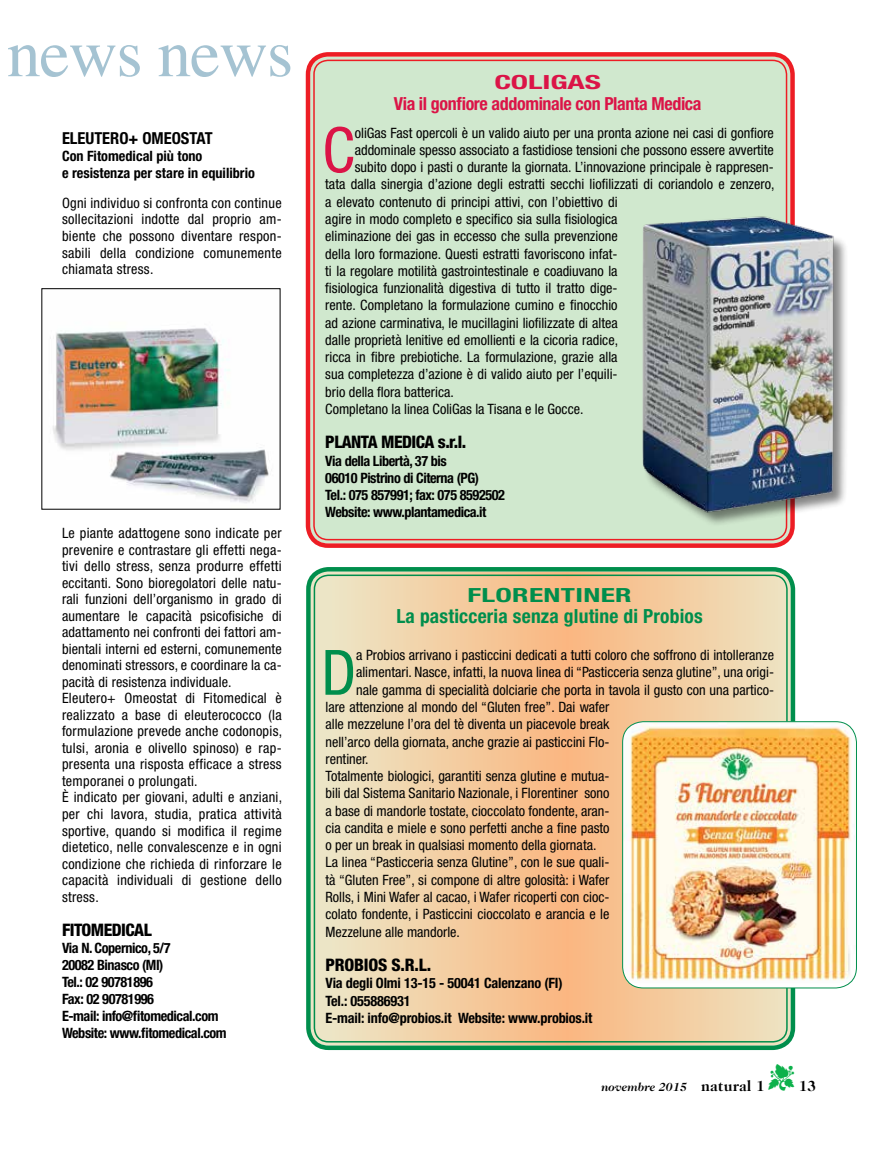
<style>
.page{position:relative;width:893px;height:1149px;background:#fff}
.page>*{position:absolute;margin:0;border:0;box-sizing:border-box;transform-origin:0 0}
.t1{font:67.5px "Times";letter-spacing:-.015em;color:#a5c3d2}
.t2{font:condensed 62.55px "Helvetica Neue LT Std";color:#008e4c}
.t3{font:condensed 62.55px "Helvetica Neue LT Std";color:#db1447}
.t4{font:700 condensed 19.5px/21px "Helvetica Neue LT Std";letter-spacing:.01em;color:#008e4c;text-align:center;scale:1.52 1}
.t5{font:700 condensed 19.5px "Helvetica Neue LT Std";letter-spacing:-.005em;color:#db1447;scale:1.6 1}
.t6{font:700 condensed 18px "Helvetica Neue LT Std";letter-spacing:-.02em;color:#db1447}
.t7{font:800 condensed 17.25px "Helvetica Neue LT Std";letter-spacing:-.03em;color:#000}
.t8{font:800 condensed 17.25px "Helvetica Neue LT Std";letter-spacing:-.01em;color:#000}
.t9{font:700 condensed 16.5px "Helvetica Neue LT Std";color:#000}
.t10{font:700 15px "Caslon 224 IT Cby BT";color:#000}
.t11{font:condensed 14.25px/16.5px "Helvetica Neue LT Std";color:#000;text-align:justify}
.t12{font:condensed 14.25px/16.5px "Helvetica Neue LT Std";letter-spacing:.02em;color:#000}
.t13{font:700 condensed 14.25px/17.1px "Helvetica Neue LT Std";letter-spacing:-.03em;color:#000}
.t14{font:700 condensed 14.25px/17.2px "Helvetica Neue LT Std";letter-spacing:-.01em;color:#000}
.t15{font:700 condensed 14.25px/17.1px "Helvetica Neue LT Std";color:#000}
.t16{font:italic 700 12px "Caslon 224 IT Cby BT";color:#000}
.s1{color:#0db14b}
.s2{font-style:normal;font-size:15px}
</style>
<div class="page">
<div style="left:310px;top:57px;width:480px;height:486px;background:#d0e8ce;border-radius:18px"></div>
<div style="left:306px;top:52px;width:489px;height:495px;border:4px solid #ed1d24;border-radius:20px"></div>
<div style="left:313px;top:60px;width:474px;height:480px;border:2px solid #ed1d24;border-radius:14px"></div>
<svg style="left:311px;top:572px;width:480px;height:473px;background:#f3cca1"></svg>
<div style="left:306px;top:567px;width:489px;height:482px;border:4px solid #008e4c;border-radius:20px"></div>
<div style="left:314px;top:574px;width:474px;height:468px;border:2px solid #008e4c;border-radius:14px"></div>
<img style="left:623px;top:721px;width:233px;height:261px">
<div style="left:622px;top:721px;width:235px;height:267px;border:1px solid #008e4c;border-radius:21px"></div>
<div style="left:644px;top:218px;width:205px;height:309px;background:#000;opacity:.48"></div>
<img style="left:642px;top:209px;width:207px;height:309px">
<img style="left:53px;top:328px;width:216px;height:175px">
<h1 class="t1" style="left:7px;top:-10px;width:288px">news news</h1>
<p class="t9" style="left:62px;top:128px;width:152px">ELEUTERO+ OMEOSTAT</p>
<p class="t15" style="left:62px;top:147px;width:194px">Con Fitomedical più tono<br>e resistenza per stare in equilibrio</p>
<p class="t11" style="left:62px;top:194px;width:221px">Ogni individuo si confronta con continue sollecitazioni indotte dal proprio am&shy;biente che possono diventare respon&shy;sabili della condizione comunemente chiamata stress.</p>
<p class="t12" style="left:62px;top:524px;width:222px">Le piante adattogene sono indicate per prevenire e contrastare gli effetti nega&shy;tivi dello stress, senza produrre effetti eccitanti. Sono bioregolatori delle natu&shy;rali funzioni dell’organismo in grado di aumentare le capacità psicofisiche di adattamento nei confronti dei fattori am&shy;bientali interni ed esterni, comunemente denominati stressors, e coordinare la ca&shy;pacità di resistenza individuale.<br>Eleutero+ Omeostat di Fitomedical è realizzato a base di eleuterococco (la formulazione prevede anche codonopis, tulsi, aronia e olivello spinoso) e rap&shy;presenta una risposta efficace a stress temporanei o prolungati.<br>È indicato per giovani, adulti e anziani, per chi lavora, studia, pratica attività sportive, quando si modifica il regime dietetico, nelle convalescenze e in ogni condizione che richieda di rinforzare le capacità individuali di gestione dello stress.</p>
<p class="t7" style="left:62px;top:918px;width:91px">FITOMEDICAL</p>
<p class="t13" style="left:62px;top:938px;width:166px">Via N. Copernico, 5/7<br>20082 Binasco (MI)<br>Tel.: 02 90781896<br>Fax: 02 90781996<br>E-mail: info@fitomedical.com<br>Website: www.fitomedical.com</p>
<h3 class="t5" style="left:494px;top:71px;width:68px">COLIGAS</h3>
<p class="t6" style="left:394px;top:93px;width:309px">Via il gonfiore addominale con Planta Medica</p>
<h2 class="t3" style="left:322px;top:114px;width:34px">C</h2>
<p class="t11" style="left:355px;top:124px;width:421px">oliGas Fast opercoli è un valido aiuto per una pronta azione nei casi di gonfiore</p>
<p class="t11" style="left:355px;top:141px;width:421px">addominale spesso associato a fastidiose tensioni che possono essere avvertite</p>
<p class="t11" style="left:355px;top:159px;width:421px">subito dopo i pasti o durante la giornata. L’innovazione principale è rappresen-</p>
<p class="t11" style="left:325px;top:176px;width:451px">tata dalla sinergia d’azione degli estratti secchi liofilizzati di coriandolo e zenzero,</p>
<p class="t11" style="left:325px;top:193px;width:294px">a elevato contenuto di principi attivi, con l’obiettivo di</p>
<p class="t11" style="left:325px;top:210px;width:294px">agire in modo completo e specifico sia sulla fisiologica</p>
<p class="t11" style="left:325px;top:228px;width:294px">eliminazione dei gas in eccesso che sulla prevenzione</p>
<p class="t11" style="left:325px;top:245px;width:294px">della loro formazione. Questi estratti favoriscono infat-</p>
<p class="t11" style="left:325px;top:262px;width:294px">ti la regolare motilità gastrointestinale e coadiuvano la</p>
<p class="t11" style="left:325px;top:279px;width:294px">fisiologica funzionalità digestiva di tutto il tratto dige-</p>
<p class="t11" style="left:325px;top:297px;width:294px">rente. Completano la formulazione cumino e finocchio</p>
<p class="t11" style="left:325px;top:314px;width:294px">ad azione carminativa, le mucillagini liofilizzate di altea</p>
<p class="t11" style="left:325px;top:331px;width:294px">dalle proprietà lenitive ed emollienti e la cicoria radice,</p>
<p class="t11" style="left:325px;top:348px;width:294px">ricca in fibre prebiotiche. La formulazione, grazie alla</p>
<p class="t11" style="left:325px;top:366px;width:294px">sua completezza d’azione è di valido aiuto per l’equili-</p>
<p class="t11" style="left:325px;top:383px;width:130px">brio della flora batterica.</p>
<p class="t11" style="left:325px;top:400px;width:260px">Completano la linea ColiGas la Tisana e le Gocce.</p>
<p class="t7" style="left:325px;top:431px;width:143px">PLANTA MEDICA s.r.l.</p>
<p class="t13" style="left:325px;top:451px;width:181px">Via della Libertà, 37 bis<br>06010 Pistrino di Citerna (PG)<br>Tel.: 075 857991; fax: 075 8592502<br>Website: www.plantamedica.it</p>
<h3 class="t4" style="left:396px;top:584px;width:203px">FLORENTINER<br>La pasticceria senza glutine di Probios</h3>
<h2 class="t2" style="left:321px;top:636px;width:36px">D</h2>
<p class="t11" style="left:356px;top:646px;width:419px">a Probios arrivano i pasticcini dedicati a tutti coloro che soffrono di intolleranze</p>
<p class="t11" style="left:356px;top:664px;width:419px">alimentari. Nasce, infatti, la nuova linea di “Pasticceria senza glutine”, una origi-</p>
<p class="t11" style="left:356px;top:681px;width:419px">nale gamma di specialità dolciarie che porta in tavola il gusto con una partico-</p>
<p class="t11" style="left:325px;top:698px;width:285px">lare attenzione al mondo del “Gluten free”. Dai wafer</p>
<p class="t11" style="left:325px;top:715px;width:285px">alle mezzelune l’ora del tè diventa un piacevole break</p>
<p class="t11" style="left:325px;top:733px;width:285px">nell’arco della giornata, anche grazie ai pasticcini Flo-</p>
<p class="t11" style="left:325px;top:750px;width:45px">rentiner.</p>
<p class="t11" style="left:325px;top:767px;width:286px">Totalmente biologici, garantiti senza glutine e mutua-</p>
<p class="t11" style="left:325px;top:784px;width:285px">bili dal Sistema Sanitario Nazionale, i Florentiner sono</p>
<p class="t11" style="left:325px;top:802px;width:286px">a base di mandorle tostate, cioccolato fondente, aran-</p>
<p class="t11" style="left:325px;top:819px;width:286px">cia candita e miele e sono perfetti anche a fine pasto</p>
<p class="t11" style="left:325px;top:836px;width:272px">o per un break in qualsiasi momento della giornata.</p>
<p class="t11" style="left:325px;top:853px;width:285px">La linea “Pasticceria senza Glutine”, con le sue quali-</p>
<p class="t11" style="left:325px;top:871px;width:285px">tà “Gluten Free”, si compone di altre golosità: i Wafer</p>
<p class="t11" style="left:325px;top:888px;width:285px">Rolls, i Mini Wafer al cacao, i Wafer ricoperti con cioc-</p>
<p class="t11" style="left:325px;top:905px;width:286px">colato fondente, i Pasticcini cioccolato e arancia e le</p>
<p class="t11" style="left:325px;top:922px;width:136px">Mezzelune alle mandorle.</p>
<p class="t8" style="left:325px;top:953px;width:107px">PROBIOS s.r.l.</p>
<p class="t14" style="left:325px;top:974px;width:268px">Via degli Olmi 13-15 - 50041 Calenzano (FI)<br>Tel.: 055886931<br>E-mail: info@probios.it Website: www.probios.it</p>
<p class="t10" style="left:768px;top:1076px;width:49px"><span class="s1">▼</span> 13</p>
<p class="t16" style="left:602px;top:1079px;width:165px">novembre 2015 <span class="s2">natural 1</span></p>
</div>
